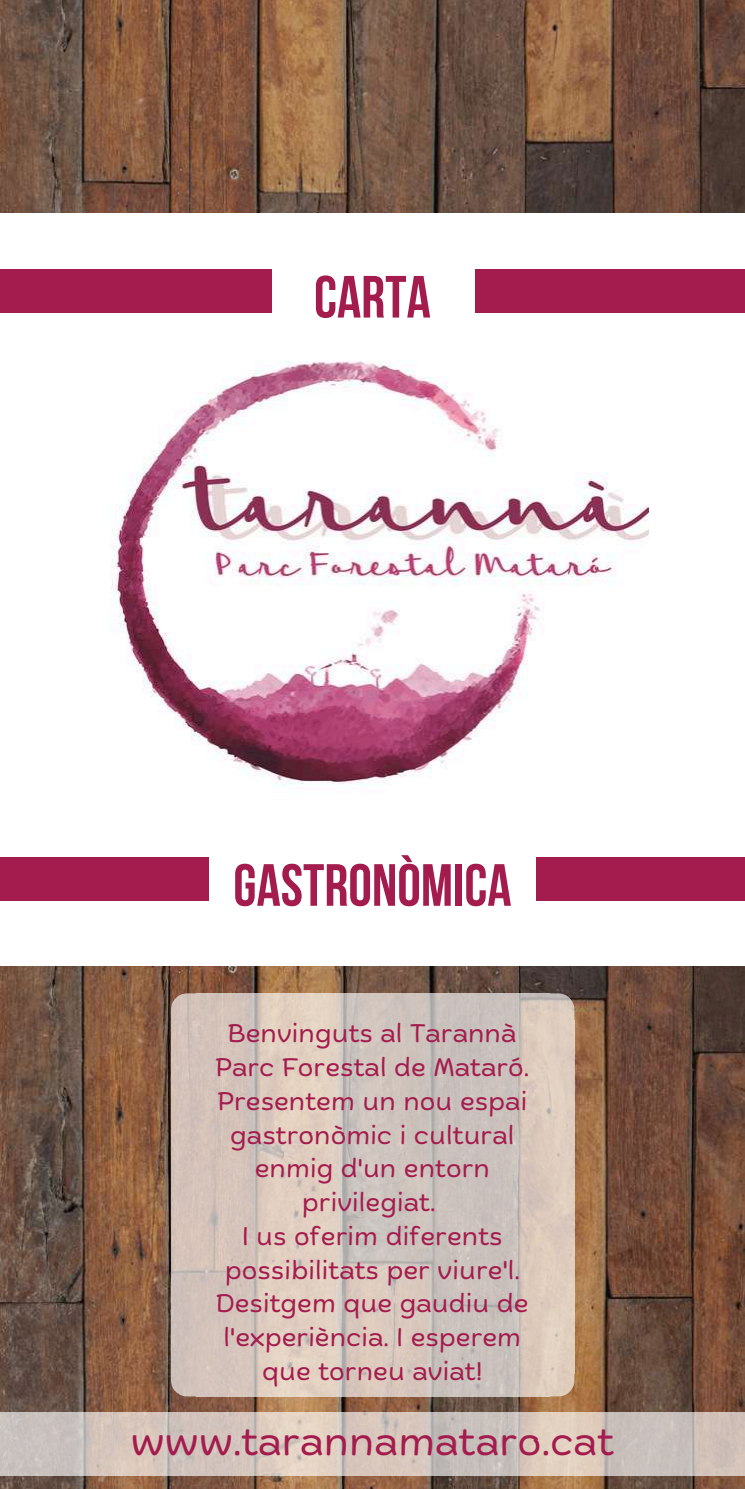
<style>
.page{position:relative;width:745px;height:1489px;background:#fff}
.page>*{position:absolute;margin:0;border:0;box-sizing:border-box;transform-origin:0 0}
.t1{font:59.5px "Bebas Neue Cyrillic";color:#a41c4d}
.t2{font:38.85px "Biski";color:#a41c4d}
.t3{font:25.38px/33.8px "Biski";color:#a41c4d;text-align:center}
</style>
<div class="page">
<img style="left:0;top:0;width:744px;height:213px">
<div style="left:0;top:269px;width:271px;height:43px;background:#a41c4d"></div>
<div style="left:475px;top:269px;width:269px;height:43px;background:#a41c4d"></div>
<img style="left:0;top:966px;width:744px;height:522px">
<img style="left:111px;top:361px;width:537px;height:424px">
<div style="left:0;top:857px;width:208px;height:43px;background:#a41c4d"></div>
<div style="left:536px;top:857px;width:208px;height:43px;background:#a41c4d"></div>
<svg style="left:549px;top:993px;width:25px;height:27px"></svg>
<div style="left:549px;top:1020px;width:25px;height:353px;background:#dfcdbf"></div>
<svg style="left:196px;top:1020px;width:353px;height:353px;background:#d2c5bc"></svg>
<svg style="left:196px;top:993px;width:353px;height:27px;background:#d1c5bc"></svg>
<svg style="left:171px;top:993px;width:25px;height:27px"></svg>
<div style="left:171px;top:1020px;width:25px;height:353px;background:#d2c1b9"></div>
<svg style="left:196px;top:1373px;width:353px;height:23px;background:#d5c7bd"></svg>
<svg style="left:171px;top:1373px;width:25px;height:23px"></svg>
<svg style="left:549px;top:1373px;width:25px;height:23px"></svg>
<svg style="left:0;top:1411px;width:744px;height:64px;background:#d0c3ba"></svg>
<h1 class="t1" style="left:314px;top:273px;width:118px">CARTA</h1>
<h1 class="t1" style="left:233px;top:861px;width:279px">GASTRONÒMICA</h1>
<p class="t3" style="left:215px;top:1019px;width:315px">Benvinguts al Tarannà<br>Parc Forestal de Mataró.<br>Presentem un nou espai gastronòmic i cultural enmig d'un entorn privilegiat.<br>I us oferim diferents possibilitats per viure'l.<br>Desitgem que gaudiu de l'experiència. I esperem que torneu aviat!</p>
<h2 class="t2" style="left:131px;top:1425px;width:484px">www.tarannamataro.cat</h2>
</div>
